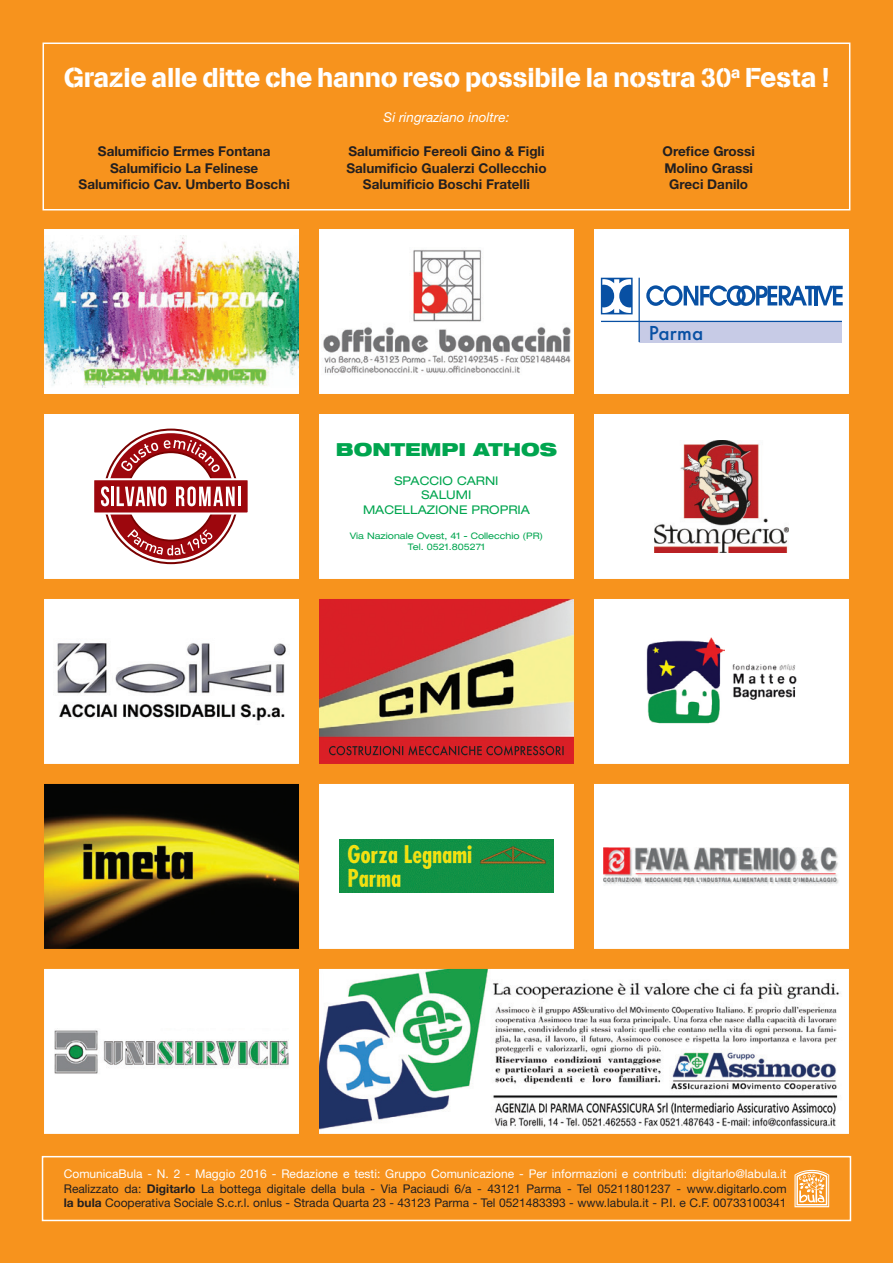
<style>
.page{position:relative;width:893px;height:1263px;background:#fff}
.page>*{position:absolute;margin:0;border:0;box-sizing:border-box;transform-origin:0 0}
.t1{font:27px "AG Book Stencil";letter-spacing:-.01em;color:#fff}
.t2{font:500 18.6px "Futura";letter-spacing:.01em;color:#0850a3}
.t3{font:900 expanded 18px "Helvetica Neue LT Std";color:#00a54f}
.t4{font:700 13.5px/16.2px "Helvetica Neue LT Std";color:#231f20;text-align:center}
.t5{font:italic 13.5px "Helvetica Neue LT Std";color:#fff}
.t6{font:12px/14.4px "Helvetica Neue LT Std";color:#231f20;text-align:justify}
.t7{font:expanded 12px/14.4px "Helvetica Neue LT Std";color:#00a54f;text-align:center}
.t8{font:expanded 9px/10.8px "Helvetica Neue LT Std";color:#00a54f;text-align:center}
.s1{color:#fff}
.s2{font-weight:700}
</style>
<div class="page">
<div style="left:1px;top:1px;width:891px;height:1261px;background:#f7931d"></div>
<div style="left:43px;top:968px;width:257px;height:167px;background:#fff"></div>
<img style="left:55px;top:1030px;width:233px;height:44px">
<div style="left:43px;top:967px;width:257px;height:168px;border:2px solid #f7931d"></div>
<div style="left:42px;top:1156px;width:809px;height:65px;background:#f7931d;border:2px solid #fff"></div>
<svg style="left:794px;top:1170px;width:35px;height:37px"></svg>
<div style="left:43px;top:43px;width:807px;height:167px;background:#f7931d;border:2px solid #fff"></div>
<div style="left:43px;top:228px;width:257px;height:167px;background:#fff"></div>
<img style="left:46px;top:235px;width:251px;height:153px">
<div style="left:43px;top:227px;width:257px;height:168px;border:2px solid #f7931d"></div>
<div style="left:43px;top:413px;width:257px;height:167px;background:#fff"></div>
<svg style="left:104px;top:430px;width:134px;height:133px"></svg>
<div style="left:109px;top:434px;width:124px;height:124px;background:#9d070d;border-radius:50%"></div>
<div style="left:127px;top:452px;width:88px;height:88px;background:#fff;border-radius:50%"></div>
<div style="left:93px;top:479px;width:156px;height:34px;background:#9d070d"></div>
<div style="left:92px;top:478px;width:158px;height:36px;border:2px solid #fff"></div>
<svg style="left:176px;top:486px;width:59px;height:20px"></svg>
<hr style="left:238px;top:487px;width:3px;height:19px;background:#fff">
<svg style="left:101px;top:486px;width:8px;height:20px"></svg>
<hr style="left:111px;top:487px;width:3px;height:19px;background:#fff">
<svg style="left:117px;top:486px;width:49px;height:20px"></svg>
<svg style="left:121px;top:440px;width:99px;height:32px"></svg>
<svg style="left:127px;top:529px;width:85px;height:26px"></svg>
<div style="left:43px;top:412px;width:257px;height:168px;border:2px solid #f7931d"></div>
<div style="left:43px;top:598px;width:257px;height:167px;background:#fff"></div>
<img style="left:57px;top:643px;width:229px;height:78px">
<div style="left:43px;top:597px;width:257px;height:168px;border:2px solid #f7931d"></div>
<img style="left:46px;top:785px;width:251px;height:162px">
<div style="left:43px;top:782px;width:257px;height:168px;border:2px solid #f7931d"></div>
<div style="left:317px;top:227px;width:258px;height:168px;background:#fff;border:2px solid #f7931d"></div>
<div style="left:317px;top:412px;width:258px;height:168px;background:#fff;border:2px solid #f7931d"></div>
<img style="left:320px;top:600px;width:252px;height:162px">
<div style="left:317px;top:597px;width:258px;height:168px;border:2px solid #f7931d"></div>
<div style="left:318px;top:783px;width:257px;height:167px;background:#fff"></div>
<img style="left:339px;top:840px;width:215px;height:53px">
<div style="left:317px;top:782px;width:258px;height:168px;border:2px solid #f7931d"></div>
<img style="left:320px;top:970px;width:527px;height:162px">
<div style="left:317px;top:967px;width:533px;height:168px;border:2px solid #f7931d"></div>
<div style="left:593px;top:228px;width:257px;height:167px;background:#fff"></div>
<div style="left:639px;top:322px;width:203px;height:20px;background:#c7cbe6"></div>
<svg style="left:646px;top:285px;width:197px;height:21px"></svg>
<hr style="left:601px;top:321px;width:241px;height:1px;background:#0850a3">
<svg style="left:601px;top:278px;width:32px;height:36px"></svg>
<hr style="left:638px;top:278px;width:2px;height:64px;background:#0850a3">
<div style="left:592px;top:227px;width:258px;height:168px;border:2px solid #f7931d"></div>
<div style="left:593px;top:413px;width:257px;height:167px;background:#fff"></div>
<img style="left:654px;top:440px;width:134px;height:113px">
<div style="left:592px;top:412px;width:258px;height:168px;border:2px solid #f7931d"></div>
<div style="left:592px;top:597px;width:258px;height:168px;background:#fff;border:2px solid #f7931d"></div>
<div style="left:593px;top:783px;width:257px;height:167px;background:#fff"></div>
<img style="left:603px;top:847px;width:236px;height:38px">
<div style="left:592px;top:782px;width:258px;height:168px;border:2px solid #f7931d"></div>
<svg style="left:329px;top:745px;width:235px;height:11px;background:#a31f23"></svg>
<img style="left:323px;top:326px;width:248px;height:47px">
<img style="left:413px;top:249px;width:69px;height:73px">
<img style="left:646px;top:637px;width:79px;height:87px">
<img style="left:732px;top:664px;width:65px;height:36px">
<h1 class="t1" style="left:64px;top:61px;width:767px">Grazie alle ditte che hanno reso possibile la nostra 30<sup>a</sup> Festa !</h1>
<p class="t5" style="left:384px;top:109px;width:127px">Si ringraziano inoltre:</p>
<p class="t4" style="left:79px;top:143px;width:213px">Salumificio Ermes Fontana<br>Salumificio La Felinese<br>Salumificio Cav. Umberto Boschi</p>
<p class="t4" style="left:346px;top:143px;width:202px">Salumificio Fereoli Gino &amp; Figli<br>Salumificio Gualerzi Collecchio<br>Salumificio Boschi Fratelli</p>
<p class="t4" style="left:663px;top:143px;width:94px">Orefice Grossi<br>Molino Grassi<br>Greci Danilo</p>
<h3 class="t3" style="left:336px;top:438px;width:223px">BONTEMPI ATHOS</h3>
<p class="t7" style="left:363px;top:473px;width:168px">SPACCIO CARNI<br>SALUMI<br>MACELLAZIONE PROPRIA</p>
<p class="t8" style="left:350px;top:530px;width:195px">VIA NAZIONALE OVEST, 41 - COLLECCHIO (PR)<br>TEL. 0521.805271</p>
<h2 class="t2" style="left:649px;top:320px;width:56px">Parma</h2>
<p class="t6" style="left:64px;top:1167px;width:724px"><span class="s1">ComunicaBula - N. 2 - Maggio 2016 - Redazione e testi: Gruppo Comunicazione - Per informazioni e contributi: digitarlo@labula.it </span>Realizzato da: <span class="s2">Digitarlo</span> La bottega digitale della bula - Via Paciaudi 6/a - 43121 Parma - Tel 05211801237 - www.digitarlo.com <span class="s2">la bula</span> Cooperativa Sociale S.c.r.l. onlus - Strada Quarta 23 - 43123 Parma - Tel 0521483393 - www.labula.it - P.I. e C.F. 00733100341</p>
</div>
